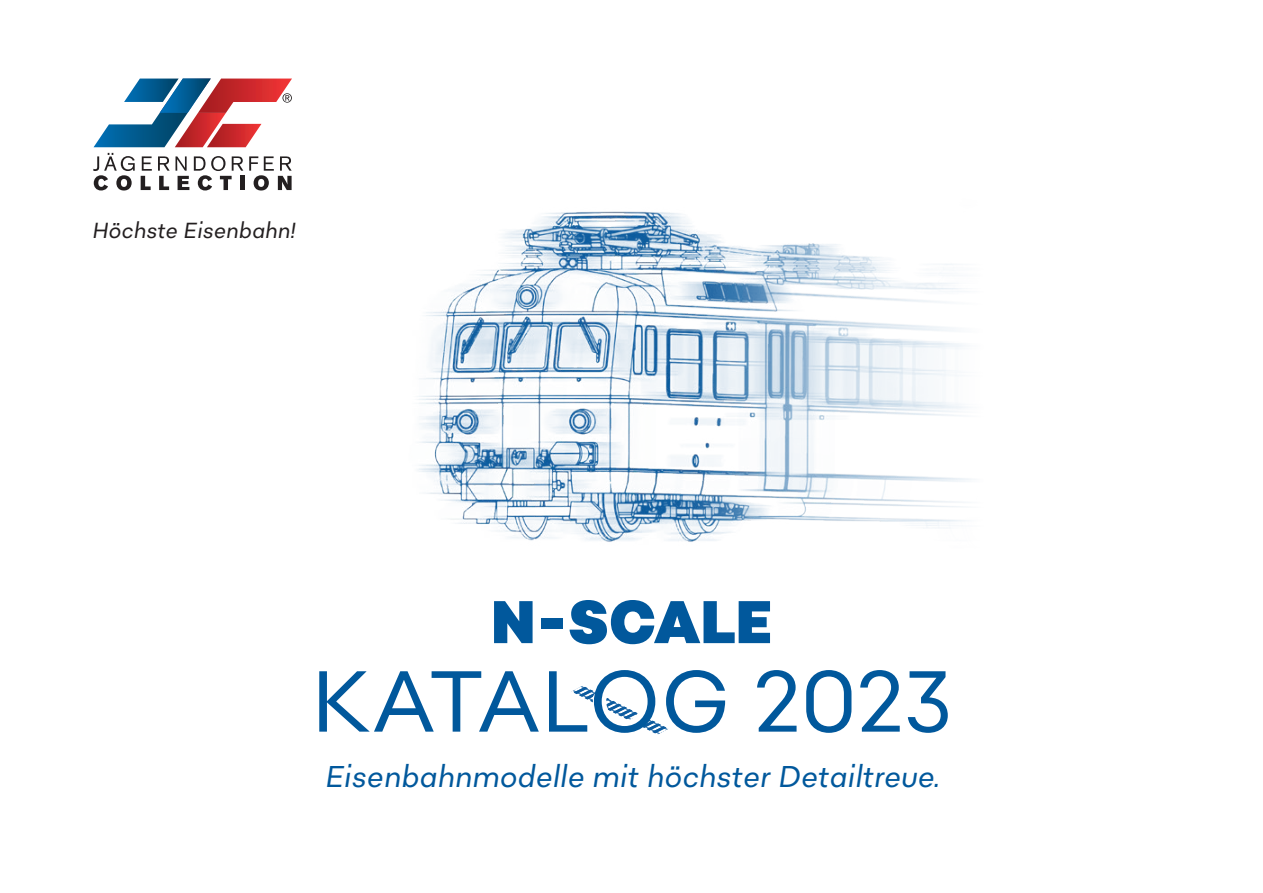
<style>
.page{position:relative;width:1263px;height:893px;background:#fff}
.page>*{position:absolute;margin:0;border:0;box-sizing:border-box;transform-origin:0 0}
.t1{font:86.25px "Sonny Gothic Condensed";color:#01589c}
.t2{font:900 60px "Sonny Gothic Condensed";color:#01589c}
.t3{font:italic 30px "Sonny Gothic Condensed";color:#01589c}
.t4{font:italic 21.75px "Sonny Gothic Condensed";color:#231f20}
</style>
<div class="page">
<img style="left:418px;top:211px;width:553px;height:331px">
<svg style="left:93px;top:153px;width:42px;height:38px"></svg>
<svg style="left:141px;top:156px;width:11px;height:34px"></svg>
<svg style="left:158px;top:156px;width:85px;height:34px"></svg>
<div style="left:240px;top:176px;width:5px;height:14px;background:#231f20"></div>
<svg style="left:249px;top:156px;width:43px;height:35px"></svg>
<svg style="left:94px;top:79px;width:198px;height:68px"></svg>
<svg style="left:571px;top:686px;width:97px;height:49px"></svg>
<p class="t4" style="left:92px;top:216px;width:205px">Höchste Eisenbahn!</p>
<h2 class="t2" style="left:491px;top:582px;width:282px">N-SCALE</h2>
<h1 class="t1" style="left:311px;top:646px;width:641px">KATALOG 2023</h1>
<p class="t3" style="left:324px;top:757px;width:616px">Eisenbahnmodelle mit höchster Detailtreue.</p>
</div>
